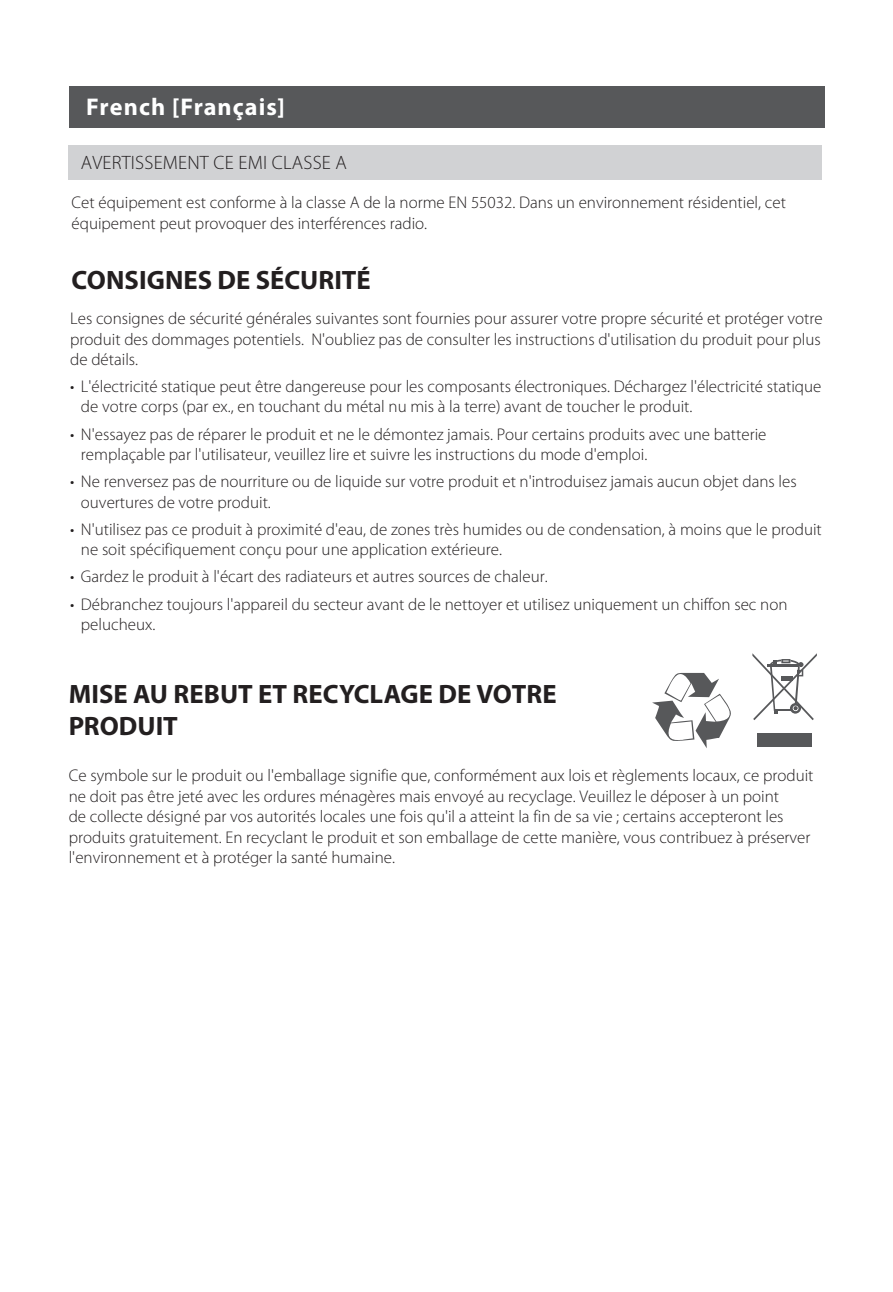
<style>
.page{position:relative;width:893px;height:1292px;background:#fff}
.page>*{position:absolute;margin:0;border:0;box-sizing:border-box;transform-origin:0 0}
.t1{font:700 26.6px/31.8px "Myriad Pro";color:#231f20}
.t2{font:700 24.15px "Myriad Pro";letter-spacing:.045em;color:#fff}
.t3{font:300 19.25px "Myriad Pro";letter-spacing:.01em;color:#231f20}
.t4{font:300 16.8px/20.3px "Myriad Pro";color:#231f20}
</style>
<div class="page">
<div style="left:69px;top:87px;width:755px;height:41px;background:#57585a"></div>
<div style="left:69px;top:145px;width:753px;height:35px;background:#d1d2d4"></div>
<div style="left:757px;top:734px;width:54px;height:13px;background:#57585a"></div>
<svg style="left:752px;top:653px;width:64px;height:67px"></svg>
<svg style="left:652px;top:673px;width:79px;height:75px"></svg>
<h2 class="t2" style="left:86px;top:98px;width:200px">French [Français]</h2>
<p class="t3" style="left:81px;top:155px;width:267px">AVERTISSEMENT CE EMI CLASSE A</p>
<p class="t4" style="left:72px;top:194px;width:715px">Cet équipement est conforme à la classe A de la norme EN 55032. Dans un environnement résidentiel, cet équipement peut provoquer des interférences radio.</p>
<h1 class="t1" style="left:72px;top:266px;width:300px">CONSIGNES DE SÉCURITÉ</h1>
<p class="t4" style="left:70px;top:309px;width:754px;text-align:justify">Les consignes de sécurité générales suivantes sont fournies pour assurer votre propre sécurité et protéger votre produit des dommages potentiels. N'oubliez pas de consulter les instructions d'utilisation du produit pour plus de détails.</p>
<p class="t4" style="left:81px;top:377px;width:742px;text-indent:-11px">• L'électricité statique peut être dangereuse pour les composants électroniques. Déchargez l'électricité statique de votre corps (par ex., en touchant du métal nu mis à la terre) avant de toucher le produit.</p>
<p class="t4" style="left:81px;top:425px;width:687px;text-indent:-11px">• N'essayez pas de réparer le produit et ne le démontez jamais. Pour certains produits avec une batterie remplaçable par l'utilisateur, veuillez lire et suivre les instructions du mode d'emploi.</p>
<p class="t4" style="left:81px;top:472px;width:717px;text-indent:-11px">• Ne renversez pas de nourriture ou de liquide sur votre produit et n'introduisez jamais aucun objet dans les ouvertures de votre produit.</p>
<p class="t4" style="left:81px;top:520px;width:742px;text-indent:-11px">• N'utilisez pas ce produit à proximité d'eau, de zones très humides ou de condensation, à moins que le produit ne soit spécifiquement conçu pour une application extérieure.</p>
<p class="t4" style="left:70px;top:568px;width:479px">• Gardez le produit à l'écart des radiateurs et autres sources de chaleur.</p>
<p class="t4" style="left:81px;top:595px;width:708px;text-indent:-11px">• Débranchez toujours l'appareil du secteur avant de le nettoyer et utilisez uniquement un chiffon sec non pelucheux.</p>
<h1 class="t1" style="left:69px;top:680px;width:489px">MISE AU REBUT ET RECYCLAGE DE VOTRE<br>PRODUIT</h1>
<p class="t4" style="left:69px;top:767px;width:746px">Ce symbole sur le produit ou l'emballage signifie que, conformément aux lois et règlements locaux, ce produit ne doit pas être jeté avec les ordures ménagères mais envoyé au recyclage. Veuillez le déposer à un point<br>de collecte désigné par vos autorités locales une fois qu'il a atteint la fin de sa vie ; certains accepteront les produits gratuitement. En recyclant le produit et son emballage de cette manière, vous contribuez à préserver l'environnement et à protéger la santé humaine.</p>
</div>
